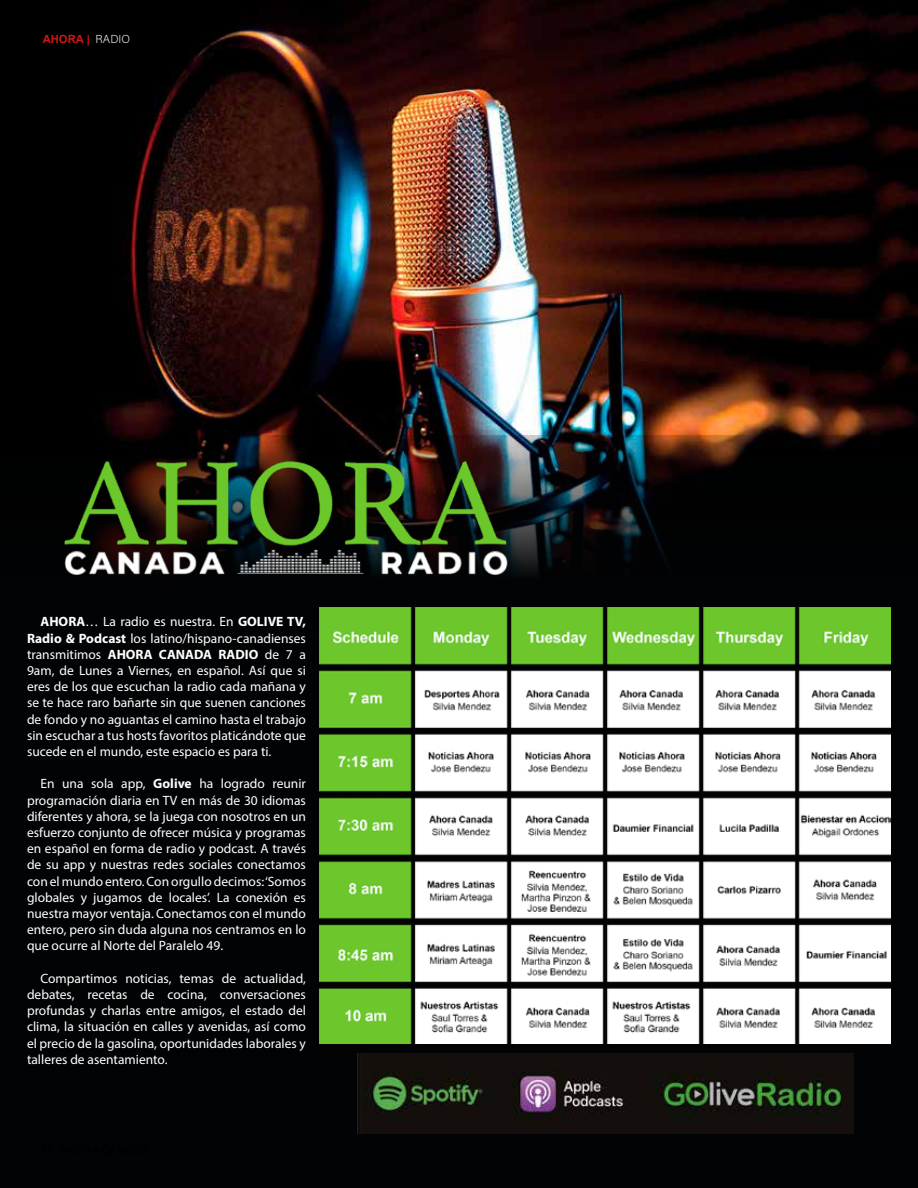
<style>
.page{position:relative;width:918px;height:1188px;background:#020304}
.page>*{position:absolute;margin:0;border:0;box-sizing:border-box;transform-origin:0 0}
.t1{font:13.5px/16.2px "Myriad Pro";color:#fff;text-align:justify}
.t2{font:11.55px "Acumin Variable Concept";color:#fff}
.t3{font:700 11.25px "Arial";color:#cd1719}
.s1{font-weight:700}
</style>
<div class="page">
<img style="left:103px;top:0;width:815px;height:435px">
<img style="left:320px;top:607px;width:571px;height:437px">
<img style="left:357px;top:1053px;width:496px;height:80px">
<img style="left:64px;top:442px;width:480px;height:133px">
<p class="t3" style="left:43px;top:32px;width:49px">AHORA |</p>
<p class="t2" style="left:96px;top:31px;width:36px">RADIO</p>
<p class="t1" style="left:27px;top:614px;width:281px;text-indent:14px"><span class="s1">AHORA</span>… La radio es nuestra. En <span class="s1">GOLIVE TV, Radio &amp; Podcast</span> los latino/hispano-canadienses transmitimos <span class="s1">AHORA CANADA RADIO</span> de 7 a 9am, de Lunes a Viernes, en español. Así que si eres de los que escuchan la radio cada mañana y se te hace raro bañarte sin que suenen canciones de fondo y no aguantas el camino hasta el trabajo sin escuchar a tus hosts favoritos platicándote que sucede en el mundo, este espacio es para ti.</p>
<p class="t1" style="left:27px;top:776px;width:281px;text-indent:14px">En una sola app, <span class="s1">Golive</span> ha logrado reunir programación diaria en TV en más de 30 idiomas diferentes y ahora, se la juega con nosotros en un esfuerzo conjunto de ofrecer música y programas en español en forma de radio y podcast. A través de su app y nuestras redes sociales conectamos con el mundo entero. Con orgullo decimos: ‘Somos globales y jugamos de locales’. La conexión es nuestra mayor ventaja. Conectamos con el mundo entero, pero sin duda alguna nos centramos en lo que ocurre al Norte del Paralelo 49.</p>
<p class="t1" style="left:27px;top:970px;width:281px;text-indent:14px">Compartimos noticias, temas de actualidad, debates, recetas de cocina, conversaciones profundas y charlas entre amigos, el estado del clima, la situación en calles y avenidas, así como el precio de la gasolina, oportunidades laborales y talleres de asentamiento.</p>
</div>
